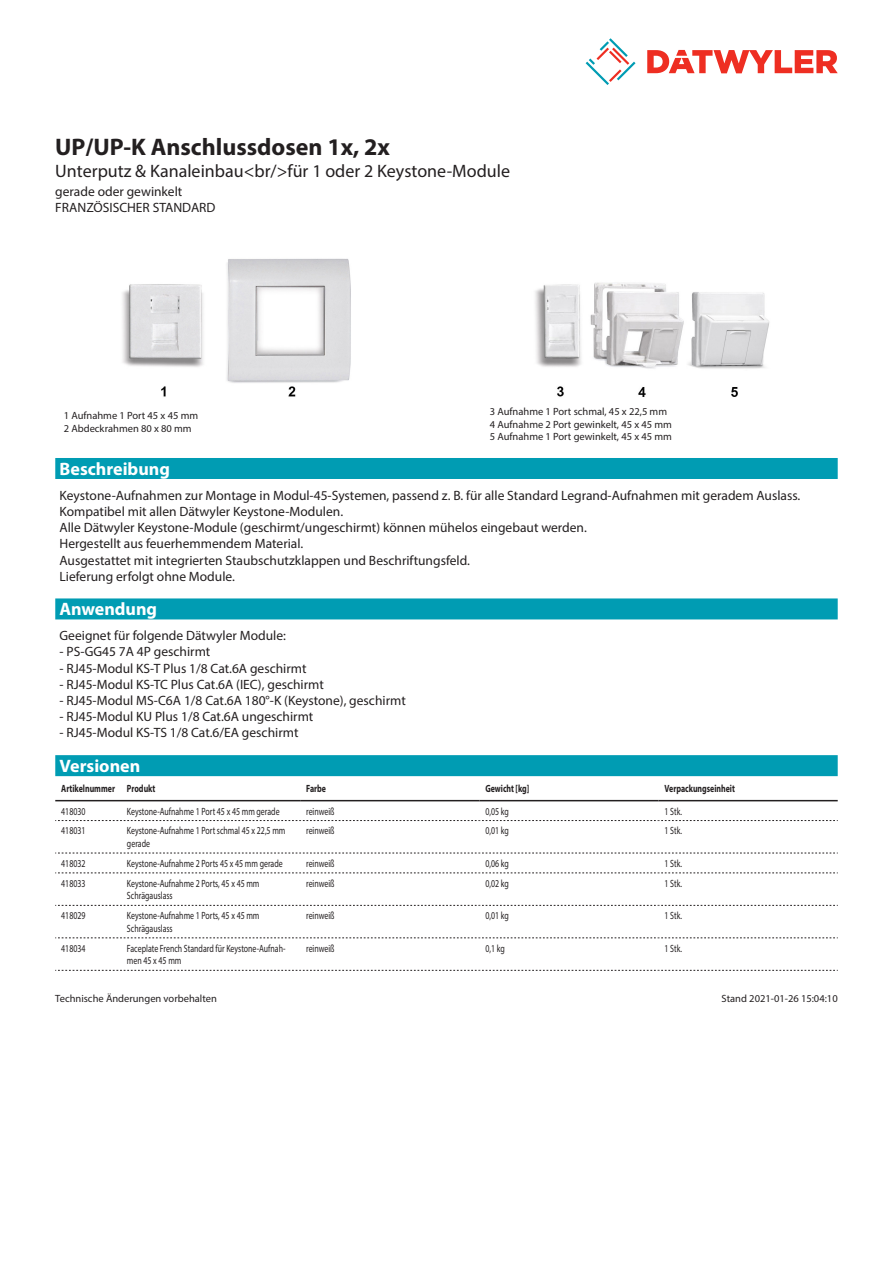
<style>
.page{position:relative;width:893px;height:1263px;background:#fff}
.page>*{position:absolute;margin:0;border:0;box-sizing:border-box;transform-origin:0 0}
.Product_Head{font:700 24px "Myriad Pro";color:#231f20}
.SubHead{font:18px "Myriad Pro";color:#231f20}
.Standard_Head_Proper{font:700 18px "Myriad Pro";color:#fff}
.Standard_text{font:13.5px/16.2px "Myriad Pro";color:#231f20}
.myriadlight{font:10.5px/12.6px "Myriad Pro";color:#231f20;scale:.75 1}
.imagetext{font:10.5px/12.6px "Myriad Pro";color:#231f20}
.myriadbold{font:700 10.5px "Myriad Pro";color:#231f20;scale:.75 1}
.Footnote{font:10.5px "Myriad Pro";color:#231f20}
</style>
<div class="page">
<svg style="left:586px;top:38px;width:49px;height:47px"></svg>
<svg style="left:647px;top:50px;width:191px;height:23px"></svg>
<img style="left:122px;top:258px;width:229px;height:139px">
<img style="left:535px;top:282px;width:235px;height:115px">
<div style="left:55px;top:755px;width:783px;height:21px;background:#009cb3"></div>
<hr style="left:55px;top:800px;width:66px;height:1px;background:#231f20">
<hr style="left:121px;top:800px;width:179px;height:1px;background:#231f20">
<hr style="left:300px;top:800px;width:179px;height:1px;background:#231f20">
<hr style="left:479px;top:800px;width:179px;height:1px;background:#231f20">
<hr style="left:658px;top:800px;width:180px;height:1px;background:#231f20">
<svg style="left:55px;top:820px;width:783px;height:1px"></svg>
<svg style="left:55px;top:853px;width:783px;height:1px"></svg>
<svg style="left:55px;top:873px;width:783px;height:1px"></svg>
<svg style="left:55px;top:905px;width:783px;height:1px"></svg>
<svg style="left:55px;top:937px;width:783px;height:1px"></svg>
<svg style="left:55px;top:970px;width:783px;height:1px"></svg>
<div style="left:55px;top:458px;width:783px;height:21px;background:#009cb3"></div>
<div style="left:55px;top:598px;width:783px;height:21px;background:#009cb3"></div>
<p class="Product_Head" style="left:55px;top:131px;width:336px">UP/UP-K Anschlussdosen 1x, 2x</p>
<p class="SubHead" style="left:55px;top:160px;width:456px">Unterputz &amp; Kanaleinbau&lt;br/&gt;für 1 oder 2 Keystone-Module</p>
<p class="Standard_text" style="left:55px;top:183px;width:162px">gerade oder gewinkelt<br>FRANZÖSISCHER STANDARD</p>
<p class="imagetext" style="left:64px;top:409px;width:136px">1 Aufnahme 1 Port 45 x 45 mm<br>2 Abdeckrahmen 80 x 80 mm</p>
<p class="imagetext" style="left:490px;top:405px;width:184px">3 Aufnahme 1 Port schmal, 45 x 22,5 mm<br>4 Aufnahme 2 Port gewinkelt, 45 x 45 mm<br>5 Aufnahme 1 Port gewinkelt, 45 x 45 mm</p>
<p class="Standard_Head_Proper" style="left:60px;top:457px;width:112px">Beschreibung</p>
<p class="Standard_text" style="left:60px;top:487px;width:742px">Keystone-Aufnahmen zur Montage in Modul-45-Systemen, passend z. B. für alle Standard Legrand-Aufnahmen mit geradem Auslass.<br>Kompatibel mit allen Dätwyler Keystone-Modulen.<br>Alle Dätwyler Keystone-Module (geschirmt/ungeschirmt) können mühelos eingebaut werden.<br>Hergestellt aus feuerhemmendem Material.<br>Ausgestattet mit integrierten Staubschutzklappen und Beschriftungsfeld.<br>Lieferung erfolgt ohne Module.</p>
<p class="Standard_Head_Proper" style="left:60px;top:598px;width:99px">Anwendung</p>
<p class="Standard_text" style="left:60px;top:627px;width:228px">Geeignet für folgende Dätwyler Module:</p>
<p class="Standard_text" style="left:60px;top:643px;width:152px">- PS-GG45 7A 4P geschirmt</p>
<p class="Standard_text" style="left:60px;top:660px;width:249px">- RJ45-Modul KS-T Plus 1/8 Cat.6A geschirmt</p>
<p class="Standard_text" style="left:60px;top:676px;width:266px">- RJ45-Modul KS-TC Plus Cat.6A (IEC), geschirmt</p>
<p class="Standard_text" style="left:60px;top:692px;width:348px">- RJ45-Modul MS-C6A 1/8 Cat.6A 180°-K (Keystone), geschirmt</p>
<p class="Standard_text" style="left:60px;top:708px;width:255px">- RJ45-Modul KU Plus 1/8 Cat.6A ungeschirmt</p>
<p class="Standard_text" style="left:60px;top:724px;width:240px">- RJ45-Modul KS-TS 1/8 Cat.6/EA geschirmt</p>
<p class="Standard_Head_Proper" style="left:60px;top:754px;width:82px">Versionen</p>
<p class="myriadbold" style="left:61px;top:782px;width:73px">Artikelnummer</p>
<p class="myriadbold" style="left:127px;top:782px;width:39px">Produkt</p>
<p class="myriadbold" style="left:306px;top:782px;width:28px">Farbe</p>
<p class="myriadbold" style="left:485px;top:782px;width:60px">Gewicht [kg]</p>
<p class="myriadbold" style="left:664px;top:782px;width:95px">Verpackungseinheit</p>
<p class="myriadlight" style="left:61px;top:804px;width:34px">418030</p>
<p class="myriadlight" style="left:127px;top:804px;width:205px">Keystone-Aufnahme 1 Port 45 x 45 mm gerade</p>
<p class="myriadlight" style="left:306px;top:804px;width:39px">reinweiß</p>
<p class="myriadlight" style="left:485px;top:804px;width:33px">0,05 kg</p>
<p class="myriadlight" style="left:664px;top:804px;width:25px">1 Stk.</p>
<p class="myriadlight" style="left:61px;top:824px;width:34px">418031</p>
<p class="myriadlight" style="left:127px;top:824px;width:213px">Keystone-Aufnahme 1 Port schmal 45 x 22,5 mm gerade</p>
<p class="myriadlight" style="left:306px;top:824px;width:39px">reinweiß</p>
<p class="myriadlight" style="left:485px;top:824px;width:33px">0,01 kg</p>
<p class="myriadlight" style="left:664px;top:824px;width:25px">1 Stk.</p>
<p class="myriadlight" style="left:61px;top:857px;width:34px">418032</p>
<p class="myriadlight" style="left:127px;top:857px;width:209px">Keystone-Aufnahme 2 Ports 45 x 45 mm gerade</p>
<p class="myriadlight" style="left:306px;top:857px;width:39px">reinweiß</p>
<p class="myriadlight" style="left:485px;top:857px;width:33px">0,06 kg</p>
<p class="myriadlight" style="left:664px;top:857px;width:25px">1 Stk.</p>
<p class="myriadlight" style="left:61px;top:877px;width:34px">418033</p>
<p class="myriadlight" style="left:127px;top:877px;width:178px">Keystone-Aufnahme 2 Ports, 45 x 45 mm<br>Schrägauslass</p>
<p class="myriadlight" style="left:306px;top:877px;width:39px">reinweiß</p>
<p class="myriadlight" style="left:485px;top:877px;width:33px">0,02 kg</p>
<p class="myriadlight" style="left:664px;top:877px;width:25px">1 Stk.</p>
<p class="myriadlight" style="left:61px;top:909px;width:34px">418029</p>
<p class="myriadlight" style="left:127px;top:909px;width:178px">Keystone-Aufnahme 1 Ports, 45 x 45 mm<br>Schrägauslass</p>
<p class="myriadlight" style="left:306px;top:909px;width:39px">reinweiß</p>
<p class="myriadlight" style="left:485px;top:909px;width:33px">0,01 kg</p>
<p class="myriadlight" style="left:664px;top:909px;width:25px">1 Stk.</p>
<p class="myriadlight" style="left:61px;top:942px;width:34px">418034</p>
<p class="myriadlight" style="left:127px;top:942px;width:213px">Faceplate French Standard für Keystone-Aufnah&shy;men 45 x 45 mm</p>
<p class="myriadlight" style="left:306px;top:942px;width:39px">reinweiß</p>
<p class="myriadlight" style="left:485px;top:942px;width:27px">0,1 kg</p>
<p class="myriadlight" style="left:664px;top:942px;width:25px">1 Stk.</p>
<p class="Footnote" style="left:55px;top:992px;width:163px">Technische Änderungen vorbehalten</p>
<p class="Footnote" style="left:722px;top:992px;width:118px">Stand 2021-01-26 15:04:10</p>
</div>
